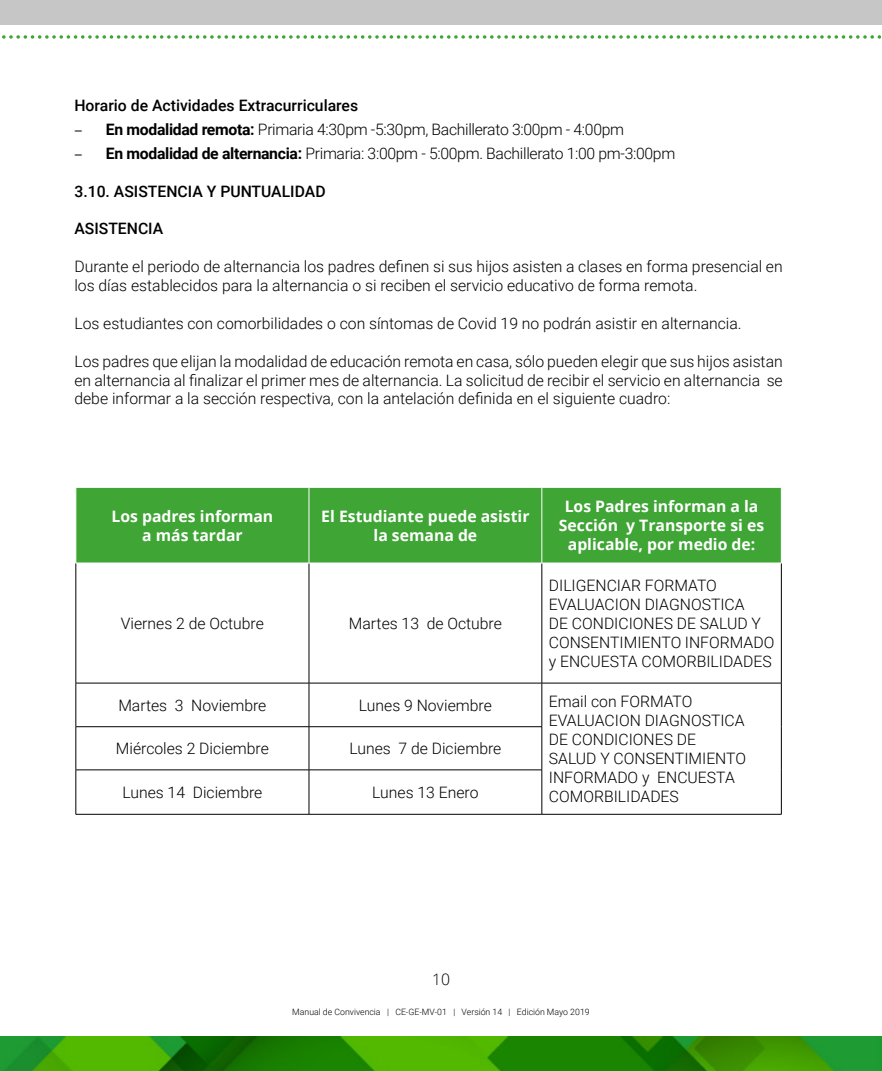
<style>
.page{position:relative;width:882px;height:1071px;background:#fff}
.page>*{position:absolute;margin:0;border:0;box-sizing:border-box;transform-origin:0 0}
.t1{font:300 15.75px/18.9px "Roboto";color:#000}
.t2{font:300 15.75px "Roboto";letter-spacing:-.02em;color:#000}
.t3{font:700 15.75px/18.9px "Open Sans";color:#fff;text-align:center}
.t4{font:500 15.75px "Roboto";color:#000}
.t5{font:300 15.75px "Open Sans";color:#000}
.t6{font:300 8.75px "Roboto";color:#000}
.s1{font-family:"Myriad Pro";font-weight:400}
.s2{font-weight:700}
</style>
<div class="page">
<div style="left:0;top:0;width:882px;height:25px;background:#c6c6c6"></div>
<img style="left:0;top:1037px;width:882px;height:34px">
<svg style="left:2px;top:35px;width:880px;height:4px"></svg>
<div style="left:77px;top:488px;width:704px;height:75px;background:#3fa535"></div>
<hr style="left:76px;top:563px;width:1px;height:120px;background:#000">
<hr style="left:309px;top:563px;width:1px;height:120px;background:#000">
<hr style="left:542px;top:563px;width:1px;height:120px;background:#000">
<hr style="left:781px;top:563px;width:1px;height:120px;background:#000">
<hr style="left:76px;top:683px;width:233px;height:1px;background:#000">
<hr style="left:76px;top:683px;width:1px;height:43px;background:#000">
<hr style="left:309px;top:683px;width:233px;height:1px;background:#000">
<hr style="left:309px;top:683px;width:1px;height:43px;background:#000">
<hr style="left:542px;top:683px;width:240px;height:1px;background:#000">
<hr style="left:542px;top:683px;width:1px;height:43px;background:#000">
<hr style="left:781px;top:683px;width:1px;height:44px;background:#000">
<hr style="left:76px;top:726px;width:233px;height:1px;background:#000">
<hr style="left:76px;top:727px;width:1px;height:43px;background:#000">
<hr style="left:309px;top:726px;width:233px;height:1px;background:#000">
<hr style="left:309px;top:727px;width:1px;height:43px;background:#000">
<hr style="left:542px;top:727px;width:1px;height:43px;background:#000">
<hr style="left:781px;top:727px;width:1px;height:43px;background:#000">
<hr style="left:76px;top:770px;width:233px;height:1px;background:#000">
<hr style="left:76px;top:770px;width:1px;height:44px;background:#000">
<hr style="left:309px;top:770px;width:233px;height:1px;background:#000">
<hr style="left:309px;top:770px;width:1px;height:44px;background:#000">
<hr style="left:542px;top:770px;width:1px;height:44px;background:#000">
<hr style="left:781px;top:770px;width:1px;height:44px;background:#000">
<hr style="left:76px;top:814px;width:233px;height:1px;background:#000">
<hr style="left:309px;top:814px;width:233px;height:1px;background:#000">
<hr style="left:542px;top:814px;width:240px;height:1px;background:#000">
<hr style="left:309px;top:488px;width:1px;height:75px;background:#fff">
<hr style="left:542px;top:488px;width:1px;height:75px;background:#fff">
<hr style="left:76px;top:563px;width:233px;height:1px;background:#fff">
<hr style="left:309px;top:563px;width:233px;height:1px;background:#fff">
<hr style="left:542px;top:563px;width:240px;height:1px;background:#fff">
<p class="t4" style="left:74px;top:94px;width:285px">Horario de Actividades Extracurriculares</p>
<p class="t2" style="left:74px;top:118px;width:551px"><span class="s1">–</span> <span class="s2">En modalidad remota:</span> Primaria 4:30pm -5:30pm, Bachillerato 3:00pm - 4:00pm</p>
<p class="t2" style="left:74px;top:142px;width:602px"><span class="s1">–</span> <span class="s2">En modalidad de alternancia:</span> Primaria: 3:00pm - 5:00pm. Bachillerato 1:00 pm-3:00pm</p>
<p class="t4" style="left:74px;top:180px;width:253px">3.10. ASISTENCIA Y PUNTUALIDAD</p>
<p class="t4" style="left:74px;top:218px;width:90px">ASISTENCIA</p>
<p class="t1" style="left:74px;top:257px;width:710px">Durante el periodo de alternancia los padres definen si sus hijos asisten a clases en forma presencial en los días establecidos para la alternancia o si reciben el servicio educativo de forma remota.</p>
<p class="t1" style="left:74px;top:313px;width:669px">Los estudiantes con comorbilidades o con síntomas de Covid 19 no podrán asistir en alternancia.</p>
<p class="t1" style="left:74px;top:351px;width:710px;text-align:justify">Los padres que elijan la modalidad de educación remota en casa, sólo pueden elegir que sus hijos asistan en alternancia al finalizar el primer mes de alternancia. La solicitud de recibir el servicio en alternancia se debe informar a la sección respectiva, con la antelación definida en el siguiente cuadro:</p>
<p class="t3" style="left:111px;top:506px;width:163px">Los padres informan a más tardar</p>
<p class="t3" style="left:321px;top:506px;width:210px">El Estudiante puede asistir la semana de</p>
<p class="t3" style="left:559px;top:497px;width:207px">Los Padres informan a la<br>Sección y Transporte si es aplicable, por medio de:</p>
<p class="t1" style="left:121px;top:613px;width:145px">Viernes 2 de Octubre</p>
<p class="t1" style="left:349px;top:613px;width:155px">Martes 13 de Octubre</p>
<p class="t1" style="left:549px;top:576px;width:227px">DILIGENCIAR FORMATO<br>EVALUACION DIAGNOSTICA<br>DE CONDICIONES DE SALUD Y<br>CONSENTIMIENTO INFORMADO y ENCUESTA COMORBILIDADES</p>
<p class="t1" style="left:118px;top:695px;width:150px">Martes 3 Noviembre</p>
<p class="t1" style="left:359px;top:695px;width:134px">Lunes 9 Noviembre</p>
<p class="t1" style="left:549px;top:692px;width:199px">Email con FORMATO<br>EVALUACION DIAGNOSTICA<br>DE CONDICIONES DE<br>SALUD Y CONSENTIMIENTO<br>INFORMADO y ENCUESTA<br>COMORBILIDADES</p>
<p class="t1" style="left:116px;top:739px;width:155px">Miércoles 2 Diciembre</p>
<p class="t1" style="left:349px;top:739px;width:153px">Lunes 7 de Diciembre</p>
<p class="t1" style="left:122px;top:782px;width:141px">Lunes 14 Diciembre</p>
<p class="t1" style="left:372px;top:782px;width:108px">Lunes 13 Enero</p>
<p class="t5" style="left:432px;top:969px;width:19px">10</p>
<p class="t6" style="left:292px;top:1006px;width:299px">Manual de Convivencia | CE-GE-MV-01 | Versión 14 | Edición Mayo 2019</p>
</div>
